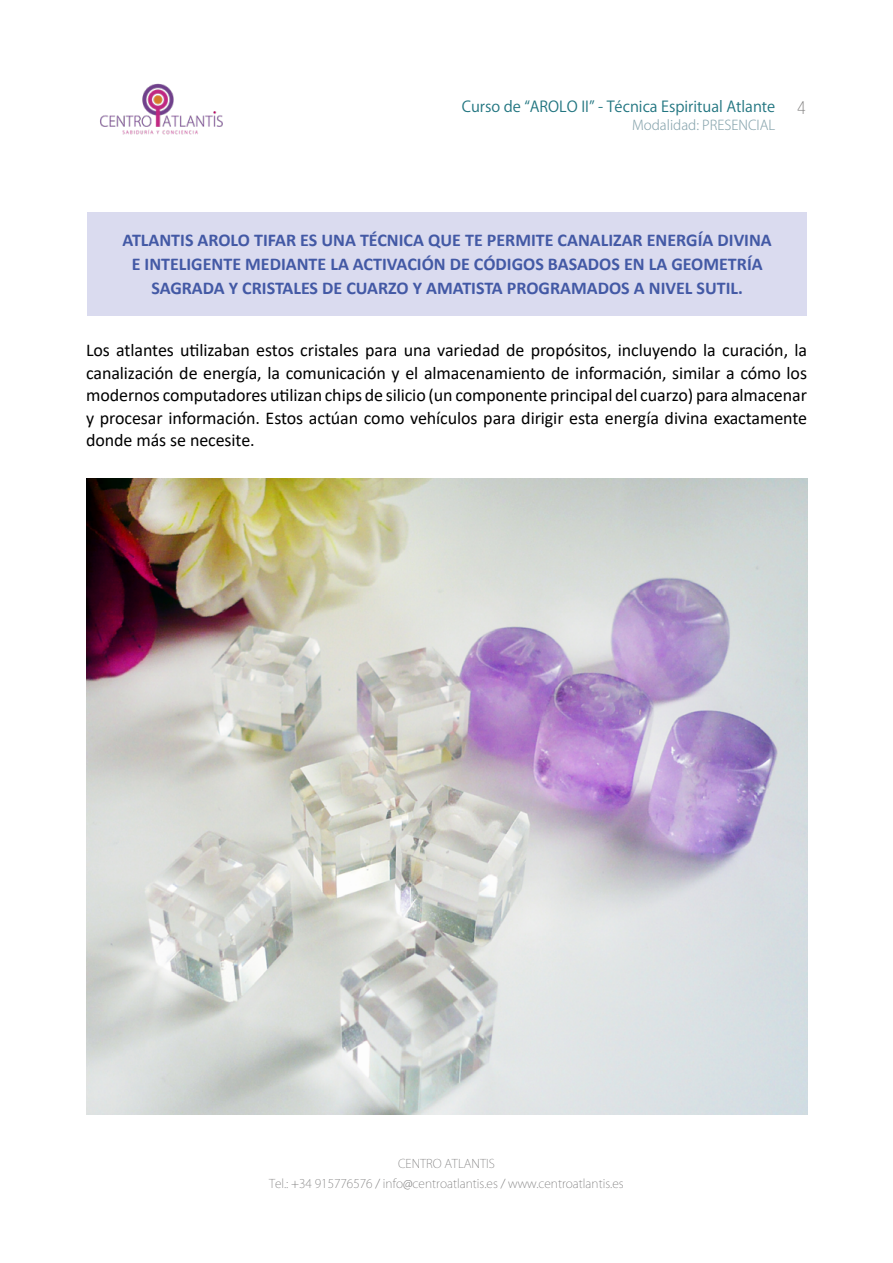
<style>
.page{position:relative;width:893px;height:1263px;background:#fff}
.page>*{position:absolute;margin:0;border:0;box-sizing:border-box;transform-origin:0 0}
.t1{font:18px/22.5px "Calibri";letter-spacing:-.005em;color:#000;text-align:justify}
.t2{font:700 18px/24px "Calibri";color:#4359a5;text-align:center}
.t3{font:100 condensed 18px "Helvetica Neue LT Std";color:#7c7b7b}
.t4{font:15px "Koz Go Pr 6 N";color:#217580}
.t5{font:300 13.5px "Koz Go Pr 6 N";color:#88a5ae}
.t6{font:200 12px/19.5px "Koz Go Pr 6 N";color:#706f6f;text-align:center}
</style>
<div class="page">
<img style="left:100px;top:83px;width:123px;height:52px">
<img style="left:86px;top:478px;width:721px;height:636px">
<div style="left:88px;top:213px;width:719px;height:103px;background:#dadbef"></div>
<p class="t4" style="left:462px;top:98px;width:315px">Curso de “AROLO II” - Técnica Espiritual Atlante</p>
<p class="t5" style="left:632px;top:117px;width:145px">Modalidad: PRESENCIAL</p>
<p class="t3" style="left:797px;top:97px;width:10px">4</p>
<p class="t2" style="left:123px;top:228px;width:651px">ATLANTIS AROLO TIFAR ES UNA TÉCNICA QUE TE PERMITE CANALIZAR ENERGÍA DIVINA<br>E INTELIGENTE MEDIANTE LA ACTIVACIÓN DE CÓDIGOS BASADOS EN LA GEOMETRÍA<br>SAGRADA Y CRISTALES DE CUARZO Y AMATISTA PROGRAMADOS A NIVEL SUTIL.</p>
<p class="t1" style="left:86px;top:338px;width:722px">Los atlantes utilizaban estos cristales para una variedad de propósitos, incluyendo la curación, la canalización de energía, la comunicación y el almacenamiento de información, similar a cómo los modernos computadores utilizan chips de silicio (un componente principal del cuarzo) para almacenar y procesar información. Estos actúan como vehículos para dirigir esta energía divina exactamente donde más se necesite.</p>
<p class="t6" style="left:269px;top:1154px;width:356px">CENTRO ATLANTIS<br>Tel.: +34 915776576 / info@centroatlantis.es / www.centroatlantis.es</p>
</div>
